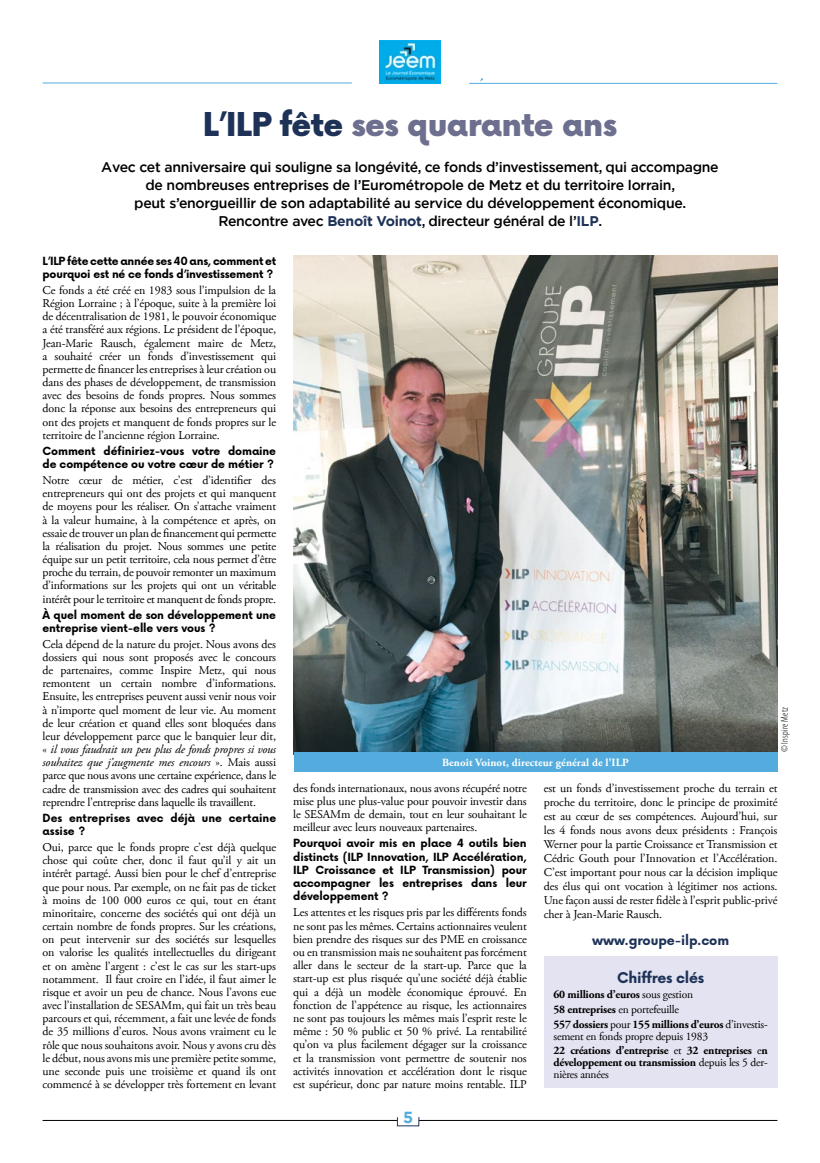
<style>
.page{position:relative;width:820px;height:1163px;background:#fff}
.page>*{position:absolute;margin:0;border:0;box-sizing:border-box;transform-origin:0 0}
.t1{font:900 32px "Now";letter-spacing:-.02em;color:#6d6f8e}
.t2{font:700 16px "Gotham";color:#53acdd}
.t3{font:700 14.5px "Now";letter-spacing:-.02em;color:#1e3258}
.t4{font:500 14px/18px "Gotham";letter-spacing:-.02em;color:#000;text-align:center}
.t5{font:700 13px "Now";letter-spacing:-.01em;color:#1e3258}
.t6{font:12px/13.2px "Adobe Garamond Pro";letter-spacing:-.01em;color:#000;text-align:justify}
.t7{font:700 11.5px/14.8px "Adobe Garamond Pro";letter-spacing:-.02em;color:#000}
.t8{font:700 11px/13.2px "Now";letter-spacing:-.01em;color:#000}
.t9{font:700 11px "Adobe Garamond Pro";letter-spacing:.01em;color:#fff}
.t10{font:300 condensed 10px "Myriad Pro";letter-spacing:.02em;color:#000}
.s1{color:#1e3258}
.s2{font-weight:700;color:#1e3258}
.s3{font-style:italic}
.s4{font-weight:400}
</style>
<div class="page">
<hr style="left:43px;top:1120px;width:734px;height:1px;background:#000">
<div style="left:397px;top:1116px;width:22px;height:9px;background:#fff"></div>
<img style="left:293px;top:255px;width:484px;height:497px">
<hr style="left:469px;top:83px;width:308px;height:1px;background:#53acdd">
<hr style="left:43px;top:83px;width:308px;height:1px;background:#53acdd">
<img style="left:379px;top:41px;width:61px;height:43px">
<div style="left:293px;top:752px;width:484px;height:20px;background:#53acdd"></div>
<div style="left:543px;top:956px;width:234px;height:131px;background:#e4e3f1"></div>
<h1 class="t1" style="left:203px;top:101px;width:416px"><span class="s1">L’ILP fête</span> ses quarante ans</h1>
<p class="t4" style="left:101px;top:158px;width:618px">Avec cet anniversaire qui souligne sa longévité, ce fonds d’investissement, qui accompagne de nombreuses entreprises de l’Eurométropole de Metz et du territoire lorrain,<br>peut s’enorgueillir de son adaptabilité au service du développement économique.<br>Rencontre avec <span class="s2">Benoît Voinot</span>, directeur général de l’<span class="s2">ILP</span>.</p>
<p class="t8" style="left:43px;top:254px;width:235px">L’ILP fête cette année ses 40 ans, comment et pourquoi est né ce fonds d’investissement ?</p>
<p class="t6" style="left:43px;top:284px;width:235px">Ce fonds a été créé en 1983 sous l’impulsion de la Région Lorraine ; à l’époque, suite à la première loi de décentralisation de 1981, le pouvoir économique a été transféré aux régions. Le président de l’époque, Jean-Marie Rausch, également maire de Metz, a souhaité créer un fonds d’investissement qui permette de financer les entreprises à leur création ou dans des phases de développement, de transmission avec des besoins de fonds propres. Nous sommes donc la réponse aux besoins des entrepreneurs qui ont des projets et manquent de fonds propres sur le territoire de l’ancienne région Lorraine.</p>
<p class="t8" style="left:43px;top:444px;width:235px">Comment définiriez-vous votre domaine de compétence ou votre cœur de métier ?</p>
<p class="t6" style="left:43px;top:474px;width:235px">Notre cœur de métier, c’est d’identifier des entrepreneurs qui ont des projets et qui manquent de moyens pour les réaliser. On s’attache vraiment à la valeur humaine, à la compétence et après, on essaie de trouver un plan de financement qui permette la réalisation du projet. Nous sommes une petite équipe sur un petit territoire, cela nous permet d’être proche du terrain, de pouvoir remonter un maximum d’informations sur les projets qui ont un véritable intérêt pour le territoire et manquent de fonds propre.</p>
<p class="t8" style="left:43px;top:607px;width:235px">À quel moment de son développement une entreprise vient-elle vers vous ?</p>
<p class="t6" style="left:43px;top:637px;width:235px">Cela dépend de la nature du projet. Nous avons des dossiers qui nous sont proposés avec le concours de partenaires, comme Inspire Metz, qui nous remontent un certain nombre d’informations.<br>Ensuite, les entreprises peuvent aussi venir nous voir à n’importe quel moment de leur vie. Au moment de leur création et quand elles sont bloquées dans leur développement parce que le banquier leur dit, « <span class="s3">il vous faudrait un peu plus de fonds propres si vous souhaitez que j’augmente mes encours</span> ». Mais aussi parce que nous avons une certaine expérience, dans le cadre de transmission avec des cadres qui souhaitent reprendre l’entreprise dans laquelle ils travaillent.</p>
<p class="t8" style="left:43px;top:810px;width:235px">Des entreprises avec déjà une certaine assise ?</p>
<p class="t6" style="left:43px;top:840px;width:235px">Oui, parce que le fonds propre c’est déjà quelque chose qui coûte cher, donc il faut qu’il y ait un intérêt partagé. Aussi bien pour le chef d’entreprise que pour nous. Par exemple, on ne fait pas de ticket à moins de 100 000 euros ce qui, tout en étant minoritaire, concerne des sociétés qui ont déjà un certain nombre de fonds propres. Sur les créations, on peut intervenir sur des sociétés sur lesquelles on valorise les qualités intellectuelles du dirigeant et on amène l’argent : c’est le cas sur les start-ups notamment. Il faut croire en l’idée, il faut aimer le risque et avoir un peu de chance. Nous l’avons eue avec l’installation de SESAMm, qui fait un très beau parcours et qui, récemment, a fait une levée de fonds de 35 millions d’euros. Nous avons vraiment eu le rôle que nous souhaitons avoir. Nous y avons cru dès le début, nous avons mis une première petite somme, une seconde puis une troisième et quand ils ont commencé à se développer très fortement en levant</p>
<p class="t9" style="left:442px;top:756px;width:188px">Benoît Voinot, directeur général de l'ILP</p>
<p class="t10" style="left:778px;top:752px;width:47px;rotate:-90deg">© Inspire Metz</p>
<p class="t6" style="left:293px;top:781px;width:235px">des fonds internationaux, nous avons récupéré notre mise plus une plus-value pour pouvoir investir dans le SESAMm de demain, tout en leur souhaitant le meilleur avec leurs nouveaux partenaires.</p>
<p class="t8" style="left:293px;top:836px;width:235px;text-align:justify">Pourquoi avoir mis en place 4 outils bien distincts (ILP Innovation, ILP Accélération, ILP Croissance et ILP Transmission) pour accompagner les entreprises dans leur développement ?</p>
<p class="t6" style="left:293px;top:906px;width:235px">Les attentes et les risques pris par les différents fonds ne sont pas les mêmes. Certains actionnaires veulent bien prendre des risques sur des PME en croissance ou en transmission mais ne souhaitent pas forcément aller dans le secteur de la start-up. Parce que la start-up est plus risquée qu’une société déjà établie qui a déjà un modèle économique éprouvé. En fonction de l’appétence au risque, les actionnaires ne sont pas toujours les mêmes mais l’esprit reste le même : 50 % public et 50 % privé. La rentabilité qu’on va plus facilement dégager sur la croissance et la transmission vont permettre de soutenir nos activités innovation et accélération dont le risque est supérieur, donc par nature moins rentable. ILP</p>
<h2 class="t2" style="left:403px;top:1106px;width:12px">5</h2>
<p class="t6" style="left:543px;top:781px;width:235px;line-height:14px">est un fonds d’investissement proche du terrain et proche du territoire, donc le principe de proximité est au cœur de ses compétences. Aujourd’hui, sur les 4 fonds nous avons deux présidents : François Werner pour la partie Croissance et Transmission et Cédric Gouth pour l’Innovation et l’Accélération.<br>C’est important pour nous car la décision implique des élus qui ont vocation à légitimer nos actions.<br>Une façon aussi de rester fidèle à l’esprit public-privé cher à Jean-Marie Rausch.</p>
<p class="t5" style="left:591px;top:930px;width:139px">www.groupe-ilp.com</p>
<p class="t3" style="left:616px;top:966px;width:89px">Chiffres clés</p>
<p class="t7" style="left:553px;top:986px;width:215px">60 millions d’euros <span class="s4">sous gestion<br></span>58 entreprises <span class="s4">en portefeuille<br></span>557 dossiers <span class="s4">pour</span> 155 millions d’euros <span class="s4">d’investis-</span></p>
<p class="t7" style="left:553px;top:1028px;width:215px"><span class="s4">sement en fonds propre depuis 1983<br></span>22 créations d’entreprise <span class="s4">et</span> 32 entreprises <span class="s4">e</span>n</p>
<p class="t7" style="left:553px;top:1056px;width:215px;line-height:12px">développement ou transmission <span class="s4">depuis les 5 der&shy;nières années</span></p>
</div>
